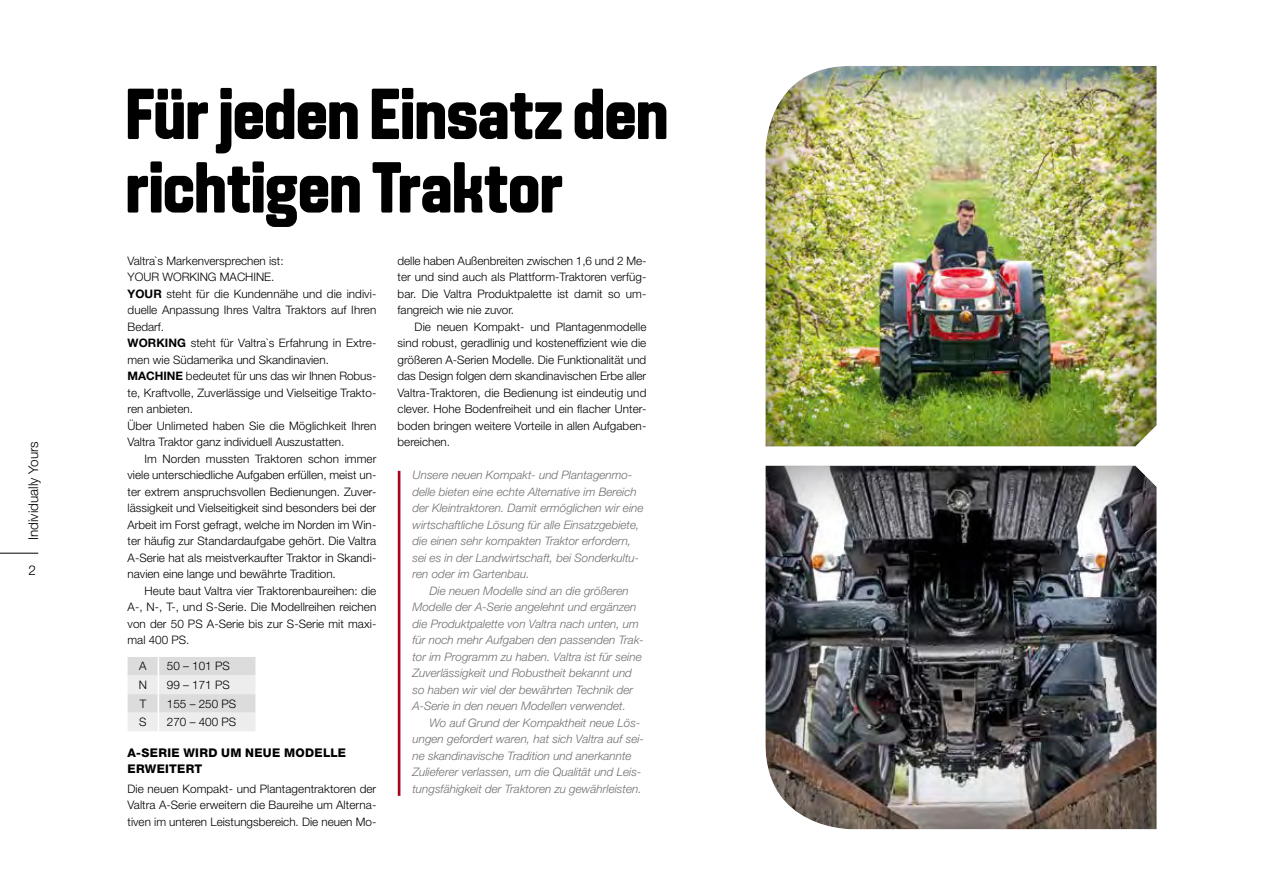
<style>
.page{position:relative;width:1263px;height:893px;background:#fff}
.page>*{position:absolute;margin:0;border:0;box-sizing:border-box;transform-origin:0 0}
.t1{font:800 72px/73.5px "VALTRA Aveny T";letter-spacing:-.01em;color:#000}
.t2{font:300 13.5px "Helvetica Neue LT Std";color:#000}
.t3{font:800 12px/16.5px "Helvetica Neue LT Std";letter-spacing:.025em;color:#000}
.t4{font:300 11.7px/16.5px "Helvetica Neue LT Std";color:#000;text-align:justify}
.t5{font:italic 300 11.7px/16.5px "Helvetica Neue LT Std";color:#706f6f}
.s1{font-weight:700}
</style>
<div class="page">
<hr style="left:0;top:553px;width:38px;height:1px;background:#000">
<svg style="left:128px;top:657px;width:127px;height:74px;background:#e4e4e4"></svg>
<div style="left:396px;top:468px;width:6px;height:328px;background:#000;opacity:.25"></div>
<div style="left:765px;top:65px;width:393px;height:383px;background:#000;opacity:.5"></div>
<div style="left:765px;top:464px;width:392px;height:366px;background:#000;opacity:.5"></div>
<p class="t2" style="left:25px;top:540px;width:100px;rotate:-90deg">Individually Yours</p>
<p class="t2" style="left:29px;top:562px;width:9px">2</p>
<h1 class="t1" style="left:125px;top:79px;width:545px">Für jeden Einsatz den richtigen Traktor</h1>
<p class="t4" style="left:398px;top:252px;width:250px">delle haben Außenbreiten zwischen 1,6 und 2 Me&shy;ter und sind auch als Plattform-Traktoren verfüg&shy;bar. Die Valtra Produktpalette ist damit so um&shy;fangreich wie nie zuvor.</p>
<p class="t4" style="left:398px;top:318px;width:250px;text-indent:17px">Die neuen Kompakt- und Plantagenmodelle sind robust, geradlinig und kosteneffizient wie die größeren A-Serien Modelle. Die Funktionalität und das Design folgen dem skandinavischen Erbe aller Valtra-Traktoren, die Bedienung ist eindeutig und clever. Hohe Bodenfreiheit und ein flacher Unter&shy;boden bringen weitere Vorteile in allen Aufgaben&shy;bereichen.</p>
<p class="t5" style="left:412px;top:466px;width:233px">Unsere neuen Kompakt- und Plantagenmo&shy;delle bieten eine echte Alternative im Bereich der Kleintraktoren. Damit ermöglichen wir eine wirtschaftliche Lösung für alle Einsatzgebiete, die einen sehr kompakten Traktor erfordern, sei es in der Landwirtschaft, bei Sonderkultu&shy;ren oder im Gartenbau.</p>
<p class="t5" style="left:412px;top:582px;width:233px;text-indent:17px">Die neuen Modelle sind an die größeren Modelle der A-Serie angelehnt und ergänzen die Produktpalette von Valtra nach unten, um für noch mehr Aufgaben den passenden Trak&shy;tor im Programm zu haben. Valtra ist für seine Zuverlässigkeit und Robustheit bekannt und so haben wir viel der bewährten Technik der A-Serie in den neuen Modellen verwendet.</p>
<p class="t5" style="left:412px;top:714px;width:233px;text-indent:17px">Wo auf Grund der Kompaktheit neue Lös&shy;ungen gefordert waren, hat sich Valtra auf sei&shy;ne skandinavische Tradition und anerkannte Zulieferer verlassen, um die Qualität und Leis&shy;tungsfähigkeit der Traktoren zu gewährleisten.</p>
<p class="t4" style="left:128px;top:252px;width:250px;text-align:left">Valtra`s Markenversprechen ist:<br>YOUR WORKING MACHINE.<br><span class="s1">YOUR</span> steht für die Kundennähe und die indivi&shy;duelle Anpassung Ihres Valtra Traktors auf Ihren Bedarf.<br><span class="s1">WORKING</span> steht für Valtra`s Erfahrung in Extre&shy;men wie Südamerika und Skandinavien.<br><span class="s1">MACHINE</span> bedeutet für uns das wir Ihnen Robus&shy;te, Kraftvolle, Zuverlässige und Vielseitige Trakto&shy;ren anbieten.<br>Über Unlimeted haben Sie die Möglichkeit Ihren Valtra Traktor ganz individuell Auszustatten.</p>
<p class="t4" style="left:128px;top:450px;width:250px;text-indent:17px">Im Norden mussten Traktoren schon immer viele unterschiedliche Aufgaben erfüllen, meist un&shy;ter extrem anspruchsvollen Bedienungen. Zuver&shy;lässigkeit und Vielseitigkeit sind besonders bei der Arbeit im Forst gefragt, welche im Norden im Win&shy;ter häufig zur Standardaufgabe gehört. Die Valtra A-Serie hat als meistverkaufter Traktor in Skandi&shy;navien eine lange und bewährte Tradition.</p>
<p class="t4" style="left:128px;top:582px;width:250px;text-indent:17px">Heute baut Valtra vier Traktorenbaureihen: die A-, N-, T-, und S-Serie. Die Modellreihen reichen von der 50 PS A-Serie bis zur S-Serie mit maxi&shy;mal 400 PS.</p>
<p class="t4" style="left:139px;top:658px;width:9px">A</p>
<p class="t4" style="left:167px;top:658px;width:64px">50 – 101 PS</p>
<p class="t4" style="left:139px;top:676px;width:10px">N</p>
<p class="t4" style="left:167px;top:676px;width:64px">99 – 171 PS</p>
<p class="t4" style="left:140px;top:695px;width:8px">T</p>
<p class="t4" style="left:167px;top:695px;width:71px">155 – 250 PS</p>
<p class="t4" style="left:139px;top:713px;width:9px">S</p>
<p class="t4" style="left:167px;top:713px;width:71px">270 – 400 PS</p>
<p class="t3" style="left:128px;top:744px;width:220px">A-SERIE WIRD UM NEUE MODELLE<br>ERWEITERT</p>
<p class="t4" style="left:128px;top:780px;width:250px">Die neuen Kompakt- und Plantagentraktoren der Valtra A-Serie erweitern die Baureihe um Alterna&shy;tiven im unteren Leistungsbereich. Die neuen Mo-</p>
</div>
